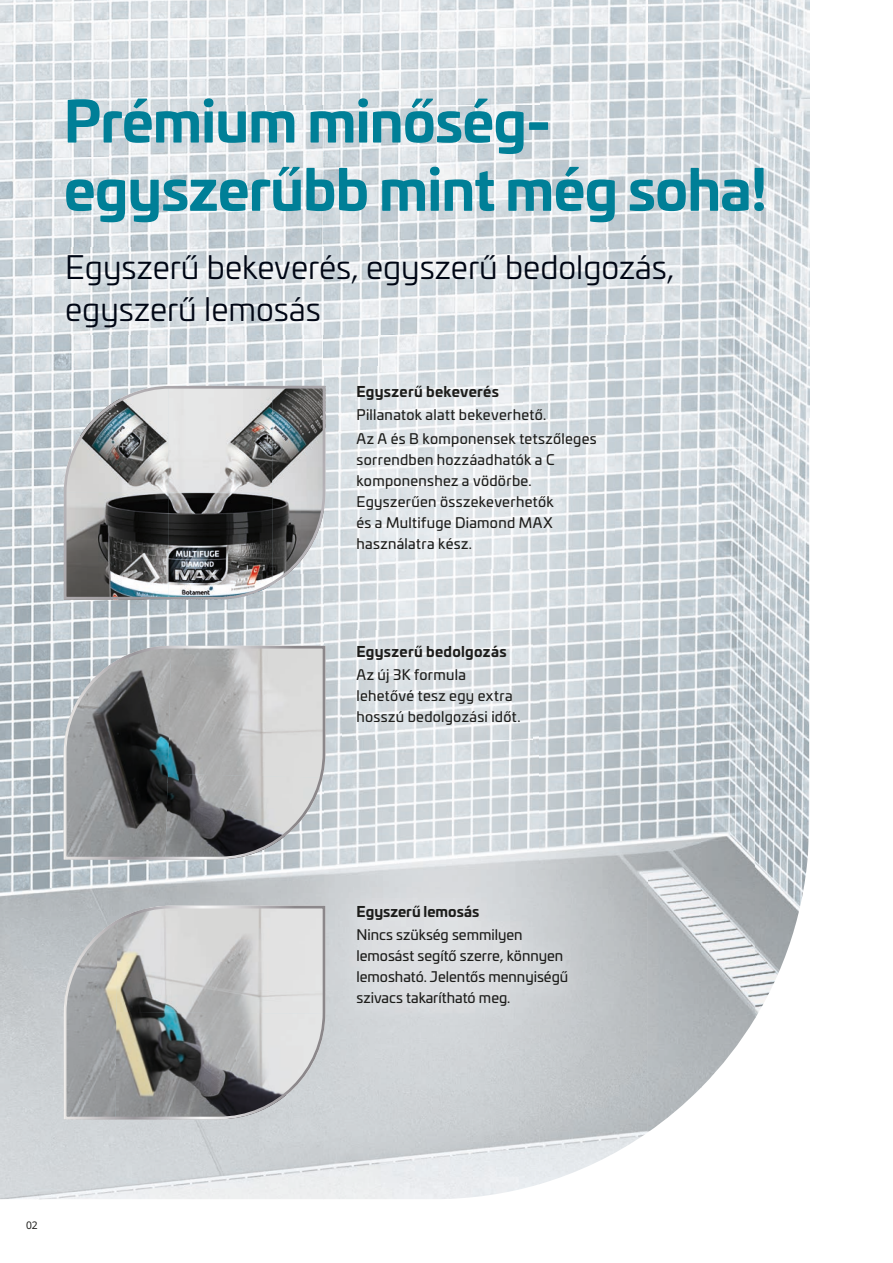
<style>
.page{position:relative;width:893px;height:1263px;background:#fff}
.page>*{position:absolute;margin:0;border:0;box-sizing:border-box;transform-origin:0 0}
.t1{font:700 55.5px/68.2px "Univia Pro";letter-spacing:-.015em;color:#007f97}
.t2{font:31.8px/42px "Univia Pro";color:#000614}
.t3{font:14.25px/21px "Univia Pro";letter-spacing:.02em;color:#1d1d1b}
.t4{font:14.25px/21px "Univia Pro";color:#1d1d1b}
.t5{font:700 14.25px "Univia Pro";letter-spacing:.02em;color:#1d1d1b}
.t6{font:700 14.25px "Univia Pro";color:#1d1d1b}
.t7{font:10.5px "Noto Sans";color:#1d1d1b}
</style>
<div class="page">
<img style="left:809px;top:0;width:1px;height:625px">
<img style="left:809px;top:625px;width:1px;height:153px">
<img style="left:0;top:1095px;width:323px;height:104px">
<img style="left:539px;top:522px;width:108px;height:662px">
<img style="left:647px;top:522px;width:54px;height:610px">
<img style="left:0;top:0;width:108px;height:1095px">
<img style="left:701px;top:0;width:54px;height:1087px">
<img style="left:755px;top:0;width:54px;height:1018px">
<img style="left:324px;top:335px;width:53px;height:656px">
<img style="left:108px;top:861px;width:216px;height:43px">
<img style="left:377px;top:730px;width:163px;height:157px">
<img style="left:486px;top:568px;width:54px;height:162px">
<img style="left:108px;top:601px;width:216px;height:43px">
<img style="left:377px;top:568px;width:109px;height:63px">
<img style="left:594px;top:313px;width:107px;height:209px">
<img style="left:108px;top:335px;width:216px;height:50px">
<img style="left:377px;top:335px;width:217px;height:32px">
<img style="left:648px;top:0;width:53px;height:313px">
<img style="left:108px;top:0;width:540px;height:248px">
<img style="left:338px;top:367px;width:276px;height:201px">
<img style="left:342px;top:631px;width:190px;height:109px">
<img style="left:338px;top:887px;width:248px;height:137px">
<img style="left:59px;top:248px;width:621px;height:87px">
<svg style="left:62px;top:644px;width:265px;height:217px;background:#9a9c9d"></svg>
<svg style="left:62px;top:904px;width:265px;height:217px;background:#afb1b1"></svg>
<svg style="left:62px;top:385px;width:265px;height:216px;background:#8f9192"></svg>
<h1 class="t1" style="left:64px;top:83px;width:705px">Prémium minőség&shy;egyszerűbb mint még soha!</h1>
<h2 class="t2" style="left:65px;top:245px;width:610px">Egyszerű bekeverés, egyszerű bedolgozás, egyszerű lemosás</h2>
<p class="t5" style="left:356px;top:381px;width:144px">Egyszerű bekeverés</p>
<p class="t3" style="left:356px;top:403px;width:242px;line-height:23.1px">Pillanatok alatt bekeverhető.<br>Az A és B komponensek tetszőleges</p>
<p class="t3" style="left:356px;top:448px;width:200px">sorrendben hozzáadhatók a C komponenshez a vödörbe.<br>Egyszerűen összekeverhetők és a Multifuge Diamond MAX használatra kész.</p>
<p class="t5" style="left:356px;top:640px;width:152px">Egyszerű bedolgozás</p>
<p class="t3" style="left:356px;top:664px;width:166px">Az új 3K formula lehetővé tesz egy extra hosszú bedolgozási időt.</p>
<p class="t6" style="left:356px;top:900px;width:124px">Egyszerű lemosás</p>
<p class="t4" style="left:356px;top:924px;width:213px">Nincs szükség semmilyen lemosást segítő szerre, könnyen lemosható. Jelentős mennyiségű szivacs takarítható meg.</p>
<p class="t7" style="left:26px;top:1218px;width:13px">02</p>
</div>
